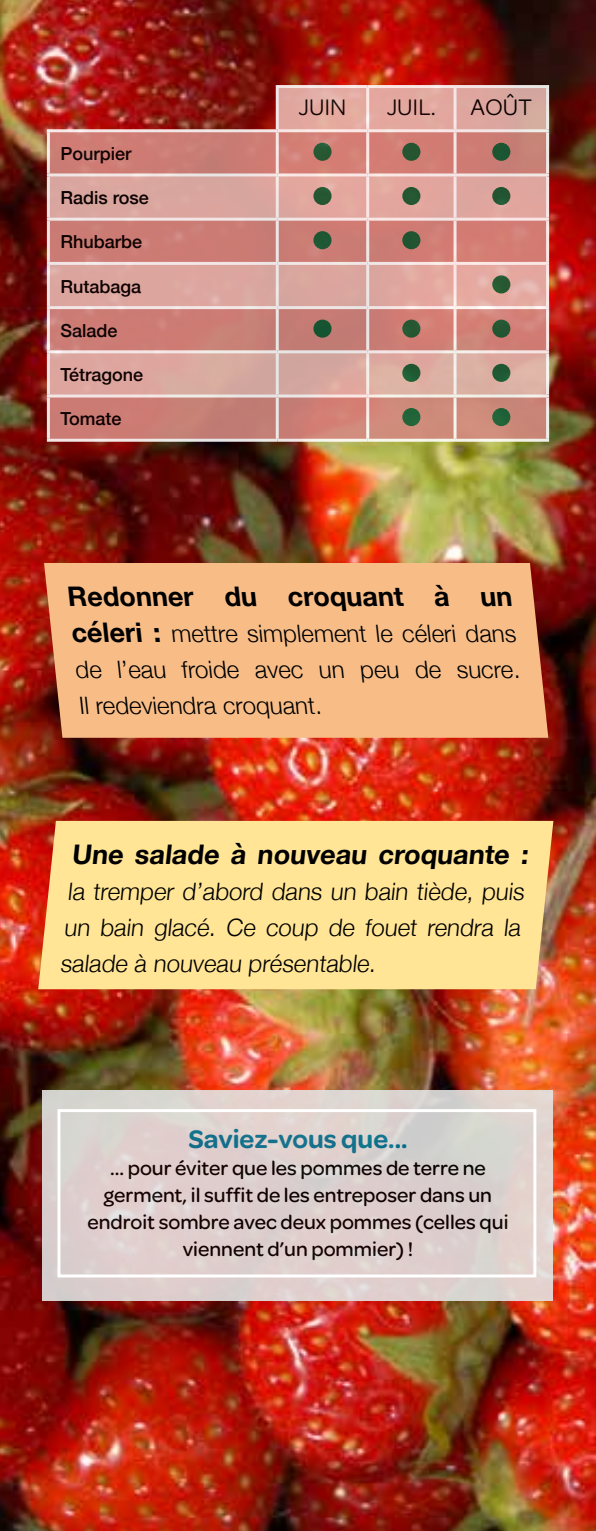
<style>
.page{position:relative;width:596px;height:1531px;background:#fff}
.page>*{position:absolute;margin:0;border:0;box-sizing:border-box;transform-origin:0 0}
.t1{font:700 27px "Helvetica Neue";color:#000}
.t2{font:600 27px "Omnes";color:#00799a}
.t3{font:300 24px/36px "Helvetica Neue";color:#000}
.t4{font:24px "Omnes";color:#000}
.t5{font:500 21px/27px "Omnes";color:#000;text-align:center}
.t6{font:500 18px "Helvetica Neue";color:#000}
.s1{font-weight:700;font-size:27px}
</style>
<div class="page">
<img style="left:0;top:0;width:595px;height:1531px">
<svg style="left:48px;top:87px;width:497px;height:42px;background:#bd675f"></svg>
<svg style="left:50px;top:132px;width:495px;height:307px;background:#d39088"></svg>
<hr style="left:275px;top:85px;width:92px;height:3px;background:#fff">
<hr style="left:275px;top:88px;width:3px;height:41px;background:#fff">
<hr style="left:367px;top:85px;width:87px;height:3px;background:#fff">
<hr style="left:366px;top:88px;width:3px;height:41px;background:#fff">
<hr style="left:454px;top:85px;width:94px;height:3px;background:#fff">
<hr style="left:453px;top:88px;width:3px;height:41px;background:#fff">
<hr style="left:545px;top:88px;width:3px;height:41px;background:#fff">
<hr style="left:47px;top:129px;width:230px;height:3px;background:#fff">
<hr style="left:47px;top:132px;width:3px;height:41px;background:#fff">
<hr style="left:277px;top:129px;width:90px;height:3px;background:#fff">
<hr style="left:275px;top:132px;width:3px;height:41px;background:#fff">
<hr style="left:367px;top:129px;width:87px;height:3px;background:#fff">
<hr style="left:366px;top:132px;width:3px;height:41px;background:#fff">
<hr style="left:454px;top:129px;width:94px;height:3px;background:#fff">
<hr style="left:453px;top:132px;width:3px;height:41px;background:#fff">
<hr style="left:545px;top:132px;width:3px;height:41px;background:#fff">
<hr style="left:47px;top:173px;width:230px;height:3px;background:#fff">
<hr style="left:47px;top:176px;width:3px;height:42px;background:#fff">
<hr style="left:277px;top:173px;width:90px;height:3px;background:#fff">
<hr style="left:275px;top:176px;width:3px;height:42px;background:#fff">
<hr style="left:367px;top:173px;width:87px;height:3px;background:#fff">
<hr style="left:366px;top:176px;width:3px;height:42px;background:#fff">
<hr style="left:454px;top:173px;width:94px;height:3px;background:#fff">
<hr style="left:453px;top:176px;width:3px;height:42px;background:#fff">
<hr style="left:545px;top:176px;width:3px;height:42px;background:#fff">
<hr style="left:47px;top:218px;width:230px;height:3px;background:#fff">
<hr style="left:47px;top:221px;width:3px;height:41px;background:#fff">
<hr style="left:277px;top:218px;width:90px;height:3px;background:#fff">
<hr style="left:275px;top:221px;width:3px;height:41px;background:#fff">
<hr style="left:367px;top:218px;width:87px;height:3px;background:#fff">
<hr style="left:366px;top:221px;width:3px;height:41px;background:#fff">
<hr style="left:454px;top:218px;width:94px;height:3px;background:#fff">
<hr style="left:453px;top:221px;width:3px;height:41px;background:#fff">
<hr style="left:545px;top:221px;width:3px;height:41px;background:#fff">
<hr style="left:47px;top:262px;width:230px;height:3px;background:#fff">
<hr style="left:47px;top:265px;width:3px;height:41px;background:#fff">
<hr style="left:277px;top:262px;width:90px;height:3px;background:#fff">
<hr style="left:275px;top:265px;width:3px;height:41px;background:#fff">
<hr style="left:367px;top:262px;width:87px;height:3px;background:#fff">
<hr style="left:366px;top:265px;width:3px;height:41px;background:#fff">
<hr style="left:454px;top:262px;width:94px;height:3px;background:#fff">
<hr style="left:453px;top:265px;width:3px;height:41px;background:#fff">
<hr style="left:545px;top:265px;width:3px;height:41px;background:#fff">
<hr style="left:47px;top:306px;width:230px;height:3px;background:#fff">
<hr style="left:47px;top:309px;width:3px;height:41px;background:#fff">
<hr style="left:277px;top:306px;width:90px;height:3px;background:#fff">
<hr style="left:275px;top:309px;width:3px;height:41px;background:#fff">
<hr style="left:367px;top:306px;width:87px;height:3px;background:#fff">
<hr style="left:366px;top:309px;width:3px;height:41px;background:#fff">
<hr style="left:454px;top:306px;width:94px;height:3px;background:#fff">
<hr style="left:453px;top:309px;width:3px;height:41px;background:#fff">
<hr style="left:545px;top:309px;width:3px;height:41px;background:#fff">
<hr style="left:47px;top:350px;width:230px;height:3px;background:#fff">
<hr style="left:47px;top:353px;width:3px;height:41px;background:#fff">
<hr style="left:277px;top:350px;width:90px;height:3px;background:#fff">
<hr style="left:275px;top:353px;width:3px;height:41px;background:#fff">
<hr style="left:367px;top:350px;width:87px;height:3px;background:#fff">
<hr style="left:366px;top:353px;width:3px;height:41px;background:#fff">
<hr style="left:454px;top:350px;width:94px;height:3px;background:#fff">
<hr style="left:453px;top:353px;width:3px;height:41px;background:#fff">
<hr style="left:545px;top:353px;width:3px;height:41px;background:#fff">
<hr style="left:47px;top:394px;width:230px;height:3px;background:#fff">
<hr style="left:47px;top:397px;width:3px;height:42px;background:#fff">
<hr style="left:277px;top:394px;width:90px;height:3px;background:#fff">
<hr style="left:275px;top:397px;width:3px;height:42px;background:#fff">
<hr style="left:367px;top:394px;width:87px;height:3px;background:#fff">
<hr style="left:366px;top:397px;width:3px;height:42px;background:#fff">
<hr style="left:454px;top:394px;width:94px;height:3px;background:#fff">
<hr style="left:453px;top:397px;width:3px;height:42px;background:#fff">
<hr style="left:545px;top:397px;width:3px;height:42px;background:#fff">
<hr style="left:47px;top:439px;width:230px;height:3px;background:#fff">
<hr style="left:277px;top:439px;width:90px;height:3px;background:#fff">
<hr style="left:367px;top:439px;width:87px;height:3px;background:#fff">
<hr style="left:454px;top:439px;width:94px;height:3px;background:#fff">
<div style="left:315px;top:144px;width:15px;height:15px;background:#275932;border-radius:50%"></div>
<div style="left:313px;top:143px;width:18px;height:18px;border:3px solid #135e37;border-radius:50%"></div>
<div style="left:403px;top:144px;width:15px;height:15px;background:#265531;border-radius:50%"></div>
<div style="left:402px;top:143px;width:18px;height:18px;border:3px solid #135e37;border-radius:50%"></div>
<div style="left:493px;top:144px;width:15px;height:15px;background:#1c5531;border-radius:50%"></div>
<div style="left:492px;top:143px;width:18px;height:18px;border:3px solid #135e37;border-radius:50%"></div>
<div style="left:315px;top:188px;width:15px;height:16px;background:#255731;border-radius:50%"></div>
<div style="left:313px;top:187px;width:18px;height:18px;border:3px solid #135e37;border-radius:50%"></div>
<div style="left:403px;top:188px;width:15px;height:16px;background:#255833;border-radius:50%"></div>
<div style="left:402px;top:187px;width:18px;height:18px;border:3px solid #135e37;border-radius:50%"></div>
<div style="left:493px;top:188px;width:15px;height:16px;background:#225532;border-radius:50%"></div>
<div style="left:492px;top:187px;width:18px;height:18px;border:3px solid #135e37;border-radius:50%"></div>
<div style="left:315px;top:233px;width:15px;height:15px;background:#1d5834;border-radius:50%"></div>
<div style="left:313px;top:231px;width:18px;height:18px;border:3px solid #135e37;border-radius:50%"></div>
<div style="left:403px;top:233px;width:15px;height:15px;background:#205431;border-radius:50%"></div>
<div style="left:402px;top:231px;width:18px;height:18px;border:3px solid #135e37;border-radius:50%"></div>
<div style="left:493px;top:277px;width:15px;height:15px;background:#275933;border-radius:50%"></div>
<div style="left:492px;top:275px;width:18px;height:18px;border:3px solid #135e37;border-radius:50%"></div>
<div style="left:315px;top:321px;width:15px;height:15px;background:#165431;border-radius:50%"></div>
<div style="left:313px;top:320px;width:18px;height:18px;border:3px solid #135e37;border-radius:50%"></div>
<div style="left:403px;top:321px;width:15px;height:15px;background:#265732;border-radius:50%"></div>
<div style="left:402px;top:320px;width:18px;height:18px;border:3px solid #135e37;border-radius:50%"></div>
<div style="left:493px;top:321px;width:15px;height:15px;background:#255531;border-radius:50%"></div>
<div style="left:492px;top:320px;width:18px;height:18px;border:3px solid #135e37;border-radius:50%"></div>
<div style="left:403px;top:365px;width:15px;height:15px;background:#1f5b32;border-radius:50%"></div>
<div style="left:402px;top:364px;width:18px;height:18px;border:3px solid #135e37;border-radius:50%"></div>
<div style="left:493px;top:365px;width:15px;height:15px;background:#1f5833;border-radius:50%"></div>
<div style="left:492px;top:364px;width:18px;height:18px;border:3px solid #135e37;border-radius:50%"></div>
<div style="left:403px;top:409px;width:15px;height:16px;background:#216539;border-radius:50%"></div>
<div style="left:402px;top:408px;width:18px;height:18px;border:3px solid #135e37;border-radius:50%"></div>
<div style="left:493px;top:409px;width:15px;height:16px;background:#206438;border-radius:50%"></div>
<div style="left:492px;top:408px;width:18px;height:18px;border:3px solid #135e37;border-radius:50%"></div>
<div style="left:44px;top:563px;width:504px;height:175px;background:#f8bd87"></div>
<div style="left:38px;top:821px;width:515px;height:168px;background:#ffe595"></div>
<div style="left:43px;top:1091px;width:510px;height:210px;background:#ded0ce"></div>
<div style="left:57px;top:1109px;width:479px;height:168px;border:3px solid #fff"></div>
<p class="t6" style="left:60px;top:139px;width:73px">Pourpier</p>
<p class="t6" style="left:60px;top:183px;width:90px">Radis rose</p>
<p class="t6" style="left:60px;top:227px;width:83px">Rhubarbe</p>
<p class="t6" style="left:60px;top:272px;width:82px">Rutabaga</p>
<p class="t6" style="left:60px;top:316px;width:59px">Salade</p>
<p class="t6" style="left:60px;top:360px;width:84px">Tétragone</p>
<p class="t6" style="left:60px;top:404px;width:63px">Tomate</p>
<p class="t4" style="left:298px;top:91px;width:49px">JUIN</p>
<p class="t4" style="left:386px;top:91px;width:51px">JUIL.</p>
<p class="t4" style="left:470px;top:91px;width:63px">AOÛT</p>
<p class="t1" style="left:69px;top:575px;width:450px">Redonner du croquant à un</p>
<p class="t3" style="left:72px;top:614px;width:453px"><span class="s1">céleri :</span> mettre simplement le céleri dans de l’eau froide avec un peu de sucre.<br>Il redeviendra croquant.</p>
<p class="t1" style="left:71px;top:833px;width:462px">Une salade à nouveau croquante :</p>
<p class="t3" style="left:60px;top:872px;width:469px;text-indent:8px">la tremper d’abord dans un bain tiède, puis un bain glacé. Ce coup de fouet rendra la salade à nouveau présentable.</p>
<p class="t2" style="left:188px;top:1120px;width:220px">Saviez-vous que...</p>
<p class="t5" style="left:87px;top:1153px;width:422px">... pour éviter que les pommes de terre ne germent, il suffit de les entreposer dans un endroit sombre avec deux pommes (celles qui viennent d’un pommier) !</p>
</div>
